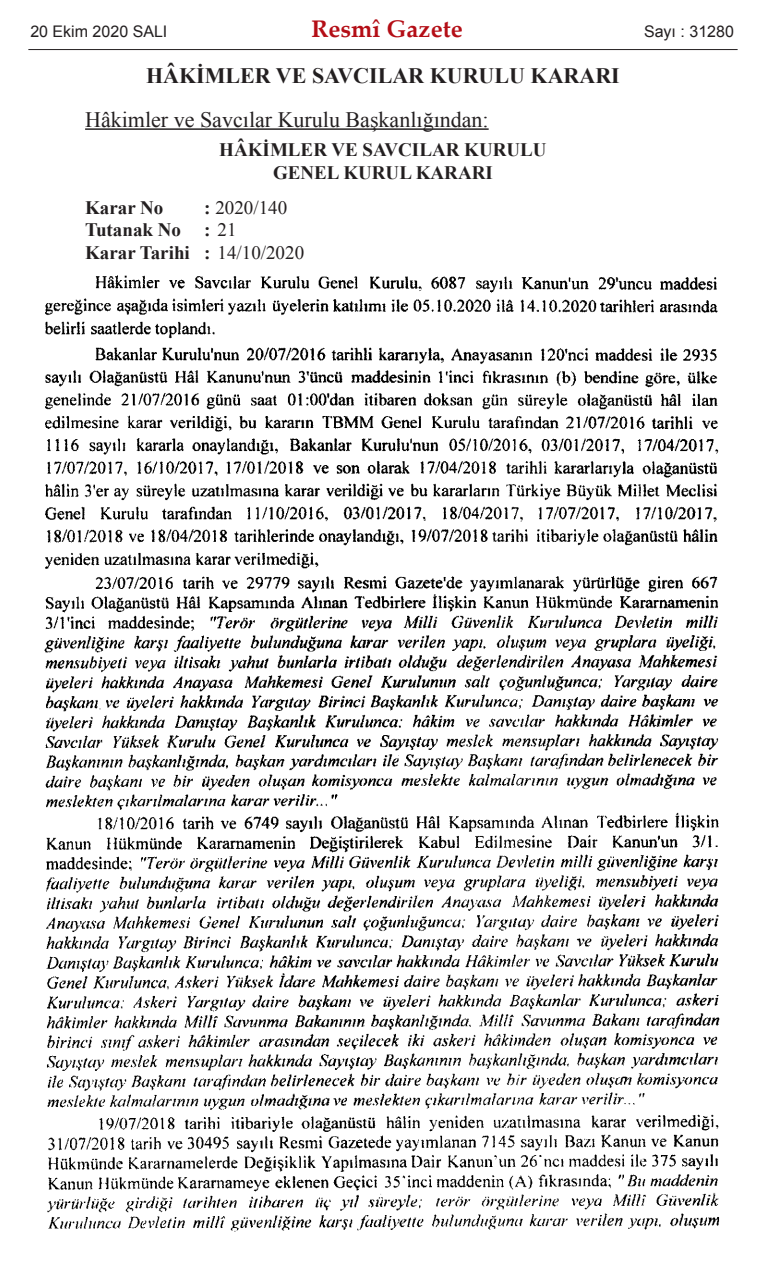
<style>
.page{position:relative;width:766px;height:1271px;background:#fff}
.page>*{position:absolute;margin:0;border:0;box-sizing:border-box;transform-origin:0 0}
.t1{font:700 24px "Palatino Linotype";color:#b40e16}
.t2{font:22px "Times New Roman";color:#231f20}
.t3{font:700 22px "Times New Roman";color:#231f20}
.t4{font:700 19px/22.8px "Times New Roman";color:#231f20;text-align:center}
.t5{font:16px "Arial";color:#231f20}
.s1{font-weight:400}
</style>
<div class="page">
<hr style="left:85px;top:128px;width:403px;height:2px;background:#231f20">
<img style="left:44px;top:275px;width:676px;height:957px">
<hr style="left:28px;top:49px;width:709px;height:1px;background:#231f20">
<p class="t5" style="left:30px;top:22px;width:138px">20 Ekim 2020 SALI</p>
<p class="t1" style="left:311px;top:19px;width:153px">Resmî Gazete</p>
<p class="t5" style="left:643px;top:22px;width:91px">Sayı : 31280</p>
<p class="t3" style="left:146px;top:63px;width:475px">HÂKİMLER VE SAVCILAR KURULU KARARI</p>
<p class="t2" style="left:85px;top:107px;width:405px">Hâkimler ve Savcılar Kurulu Başkanlığından:</p>
<p class="t4" style="left:219px;top:139px;width:329px">HÂKİMLER VE SAVCILAR KURULU<br>GENEL KURUL KARARI</p>
<p class="t4" style="left:85px;top:196px;width:80px">Karar No</p>
<p class="t4" style="left:85px;top:196px;width:220px;text-align:left;text-indent:119px">: <span class="s1">2020/140<br></span>Tutanak No : <span class="s1">21<br></span>Karar Tarihi : <span class="s1">14/10/2020</span></p>
</div>
